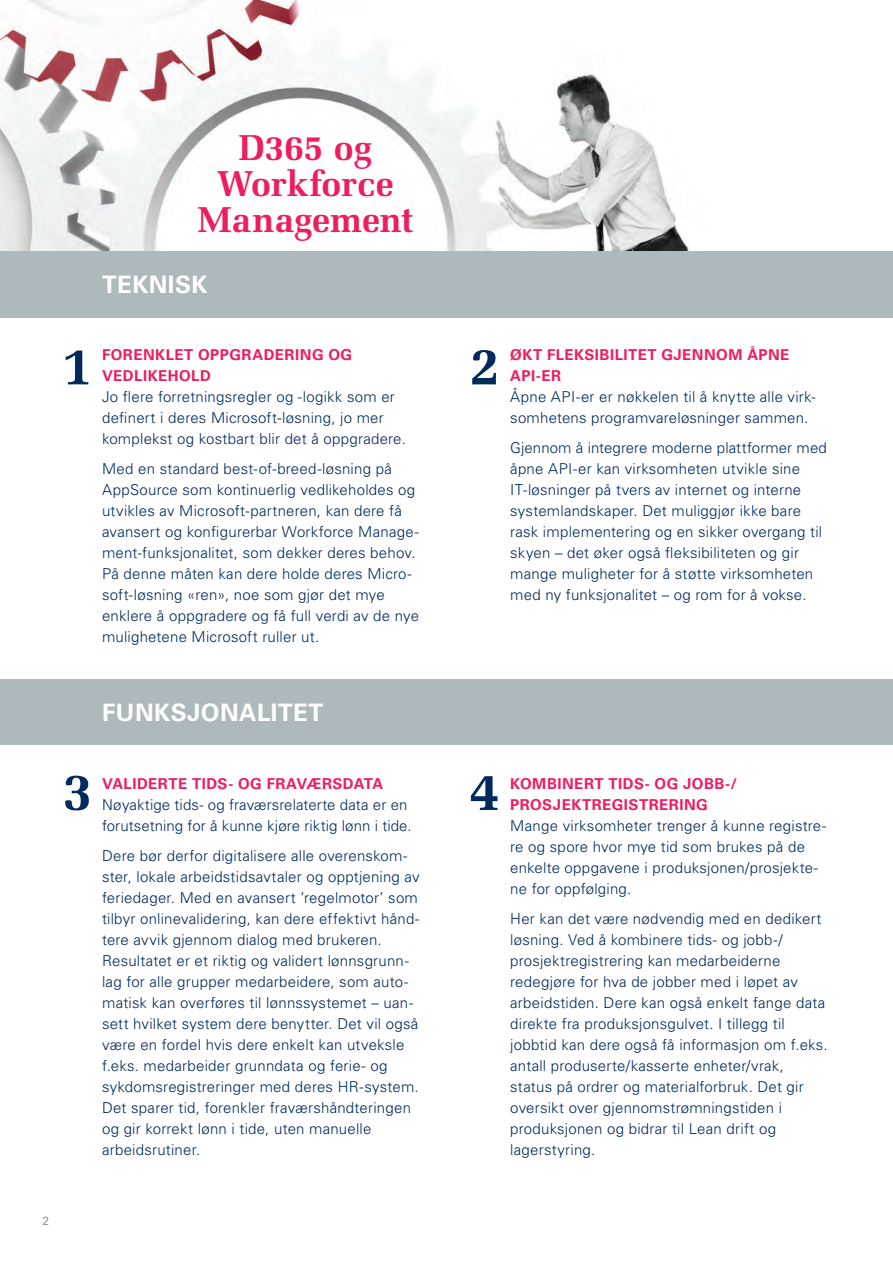
<style>
.page{position:relative;width:893px;height:1263px;background:#fff}
.page>*{position:absolute;margin:0;border:0;box-sizing:border-box;transform-origin:0 0}
.Copy{font:700 54px "Melior LT Std";color:#002a5b}
.Copy-2{font:700 36px/36px "Melior LT Std";color:#ed1e60;text-align:center}
.Copy-3{font:700 24px "Univers LT Std";letter-spacing:.02em;color:#fff}
.Copy-4{font:300 15px/21px "Univers LT Std";letter-spacing:.015em;color:#002a5b}
.Copy-5{font:700 15px/21px "Univers LT Std";letter-spacing:.03em;color:#ed1e60}
.t1{font:12px "Univers LT Std";color:#939598}
</style>
<div class="page">
<div style="left:0;top:217px;width:893px;height:100px;background:#aeb9be"></div>
<img style="left:0;top:0;width:893px;height:251px">
<div style="left:0;top:679px;width:893px;height:65px;background:#aeb9be"></div>
<p class="Copy-2" style="left:197px;top:130px;width:218px">D365 og<br>Workforce<br>Management</p>
<p class="Copy-3" style="left:102px;top:271px;width:107px">TEKNISK</p>
<p class="Copy" style="left:62px;top:333px;width:32px">1</p>
<p class="Copy" style="left:470px;top:333px;width:32px">2</p>
<p class="Copy-5" style="left:510px;top:345px;width:281px">ØKT FLEKSIBILITET GJENNOM ÅPNE<br>API-ER</p>
<p class="Copy-4" style="left:510px;top:386px;width:307px">Åpne API-er er nøkkelen til å knytte alle virk&shy;somhetens programvareløsninger sammen.</p>
<p class="Copy-4" style="left:510px;top:437px;width:318px">Gjennom å integrere moderne plattformer med åpne API-er kan virksomheten utvikle sine IT-løsninger på tvers av internet og interne systemlandskaper. Det muliggjør ikke bare rask implementering og en sikker overgang til skyen – det øker også fleksibiliteten og gir mange muligheter for å støtte virksomheten med ny funksjonalitet – og rom for å vokse.</p>
<p class="Copy-5" style="left:102px;top:345px;width:252px">FORENKLET OPPGRADERING OG</p>
<p class="Copy-5" style="left:102px;top:366px;width:110px">VEDLIKEHOLD</p>
<p class="Copy-4" style="left:102px;top:386px;width:305px">Jo flere forretningsregler og -logikk som er definert i deres Microsoft-løsning, jo mer komplekst og kostbart blir det å oppgradere.</p>
<p class="Copy-4" style="left:102px;top:458px;width:319px">Med en standard best-of-breed-løsning på AppSource som kontinuerlig vedlikeholdes og utvikles av Microsoft-partneren, kan dere få avansert og konfigurerbar Workforce Manage&shy;ment-funksjonalitet, som dekker deres behov.<br>På denne måten kan dere holde deres Micro&shy;soft-løsning «ren», noe som gjør det mye enklere å oppgradere og få full verdi av de nye mulighetene Microsoft ruller ut.</p>
<p class="Copy-3" style="left:102px;top:698px;width:222px">FUNKSJONALITET</p>
<p class="Copy" style="left:62px;top:759px;width:32px">3</p>
<p class="Copy-5" style="left:102px;top:774px;width:283px">VALIDERTE TIDS- OG FRAVÆRSDATA</p>
<p class="Copy-4" style="left:102px;top:794px;width:311px">Nøyaktige tids- og fraværsrelaterte data er en forutsetning for å kunne kjøre riktig lønn i tide.</p>
<p class="Copy-4" style="left:102px;top:845px;width:319px">Dere bør derfor digitalisere alle overenskom&shy;ster, lokale arbeidstidsavtaler og opptjening av feriedager. Med en avansert ’regelmotor’ som tilbyr onlinevalidering, kan dere effektivt hånd&shy;tere avvik gjennom dialog med brukeren.<br>Resultatet er et riktig og validert lønnsgrunn&shy;lag for alle grupper medarbeidere, som auto&shy;matisk kan overføres til lønnssystemet – uan&shy;sett hvilket system dere benytter. Det vil også være en fordel hvis dere enkelt kan utveksle f.eks. medarbeider grunndata og ferie- og sykdomsregistreringer med deres HR-system.<br>Det sparer tid, forenkler fraværshåndteringen og gir korrekt lønn i tide, uten manuelle arbeidsrutiner.</p>
<p class="Copy" style="left:470px;top:759px;width:32px">4</p>
<p class="Copy-5" style="left:510px;top:774px;width:228px">KOMBINERT TIDS- OG JOBB-/<br>PROSJEKTREGISTRERING</p>
<p class="Copy-4" style="left:510px;top:815px;width:318px">Mange virksomheter trenger å kunne registre&shy;re og spore hvor mye tid som brukes på de enkelte oppgavene i produksjonen/prosjekte&shy;ne for oppfølging.</p>
<p class="Copy-4" style="left:510px;top:908px;width:319px">Her kan det være nødvendig med en dedikert løsning. Ved å kombinere tids- og jobb-/ prosjektregistrering kan medarbeiderne redegjøre for hva de jobber med i løpet av arbeidstiden. Dere kan også enkelt fange data direkte fra produksjonsgulvet. I tillegg til jobbtid kan dere også få informasjon om f.eks. antall produserte/kasserte enheter/vrak, status på ordrer og materialforbruk. Det gir oversikt over gjennomstrømningstiden i produksjonen og bidrar til Lean drift og lagerstyring.</p>
<p class="t1" style="left:43px;top:1213px;width:8px">2</p>
</div>
